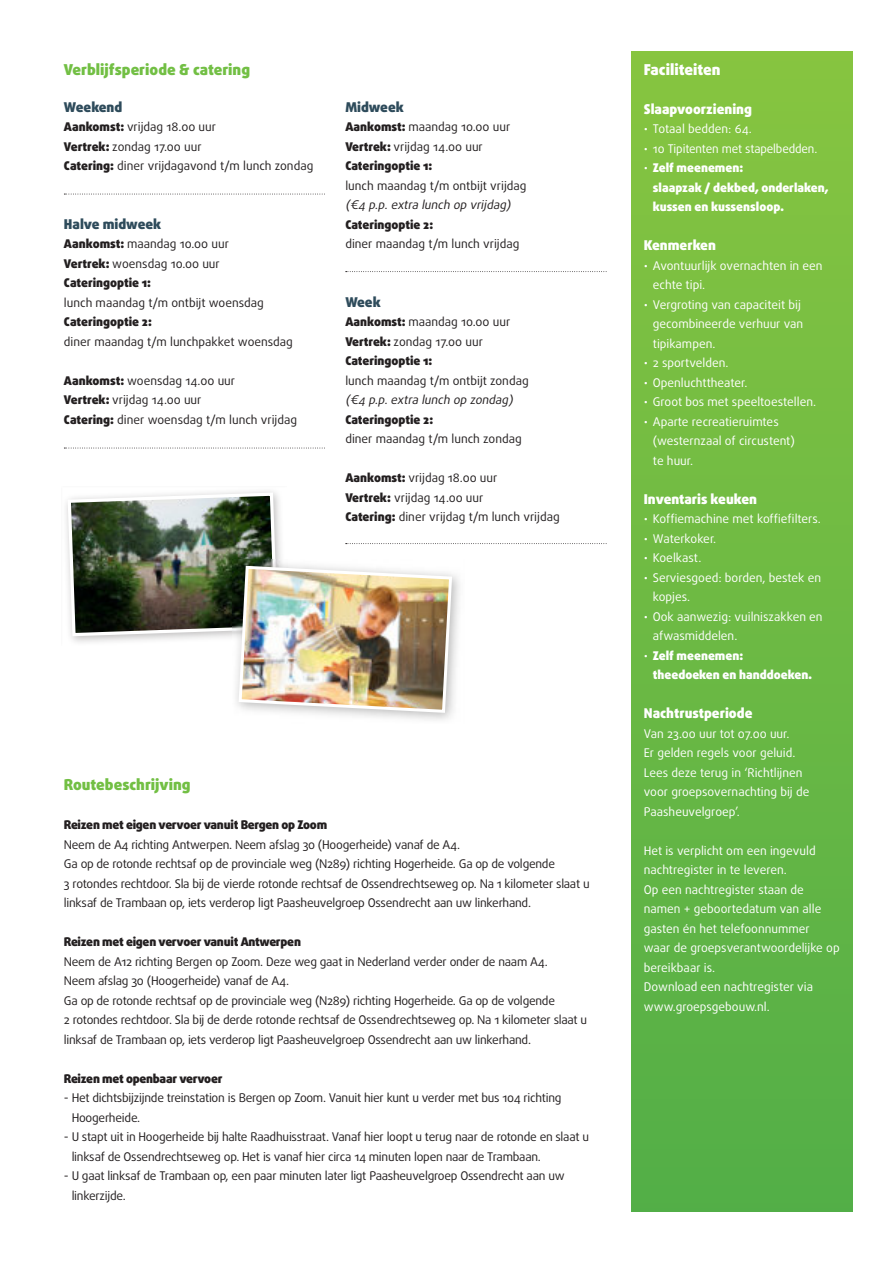
<style>
.page{position:relative;width:894px;height:1263px;background:#fff}
.page>*{position:absolute;margin:0;border:0;box-sizing:border-box;transform-origin:0 0}
.t1{font:900 15px "Daxline Pro";color:#72bf44}
.t2{font:900 15px "Daxline Pro";color:#fff}
.t3{font:900 13.5px "Daxline Pro";color:#fff}
.t4{font:900 13.5px "Daxline Pro";color:#2e4b5b}
.t5{font:12px/19.5px "Daxline Pro";letter-spacing:-.025em;color:#231f20}
.t6{font:12px/19.5px "Daxline Pro";color:#fff}
.t7{font:12px/19.5px "Daxline Pro";color:#231f20}
.t8{font:900 12px/19.5px "Daxline Pro";letter-spacing:-.015em;color:#231f20}
.t9{font:900 12px/19.5px "Daxline Pro";color:#fff}
.t10{font:italic 12px "Daxline Pro";color:#231f20}
.s1{font-weight:900}
.s2{font-weight:400}
</style>
<div class="page">
<div style="left:631px;top:51px;width:221px;height:1161px;background:linear-gradient(to bottom,#87c540,#52ae47)"></div>
<svg style="left:64px;top:194px;width:259px;height:1px"></svg>
<svg style="left:345px;top:271px;width:261px;height:1px"></svg>
<svg style="left:64px;top:448px;width:259px;height:1px"></svg>
<img style="left:66px;top:491px;width:540px;height:223px">
<p class="t1" style="left:64px;top:63px;width:187px">Verblijfsperiode &amp; catering</p>
<p class="t4" style="left:64px;top:101px;width:60px">Weekend</p>
<p class="t7" style="left:64px;top:118px;width:251px"><span class="s1">Aankomst:</span> vrijdag 18.00 uur<br><span class="s1">Vertrek:</span> zondag 17.00 uur<br><span class="s1">Catering:</span> diner vrijdagavond t/m lunch zondag</p>
<p class="t4" style="left:64px;top:218px;width:99px">Halve midweek</p>
<p class="t8" style="left:64px;top:235px;width:166px">Aankomst: <span class="s2">maandag 10.00 uur<br></span>Vertrek: <span class="s2">woensdag 10.00 uur<br></span>Cateringoptie 1:</p>
<p class="t7" style="left:64px;top:294px;width:201px">lunch maandag t/m ontbijt woensdag</p>
<p class="t8" style="left:64px;top:313px;width:89px">Cateringoptie 2:</p>
<p class="t7" style="left:64px;top:333px;width:230px">diner maandag t/m lunchpakket woensdag</p>
<p class="t7" style="left:64px;top:372px;width:234px"><span class="s1">Aankomst:</span> woensdag 14.00 uur<br><span class="s1">Vertrek:</span> vrijdag 14.00 uur<br><span class="s1">Catering:</span> diner woensdag t/m lunch vrijdag</p>
<p class="t4" style="left:345px;top:101px;width:60px">Midweek</p>
<p class="t8" style="left:345px;top:118px;width:166px">Aankomst: <span class="s2">maandag 10.00 uur<br></span>Vertrek: <span class="s2">vrijdag 14.00 uur<br></span>Cateringoptie 1:</p>
<p class="t7" style="left:345px;top:177px;width:183px">lunch maandag t/m ontbijt vrijdag</p>
<p class="t10" style="left:345px;top:200px;width:169px">(€4 p.p. extra lunch op vrijdag)</p>
<p class="t8" style="left:345px;top:216px;width:89px">Cateringoptie 2:</p>
<p class="t7" style="left:345px;top:235px;width:175px">diner maandag t/m lunch vrijdag</p>
<p class="t4" style="left:345px;top:296px;width:37px">Week</p>
<p class="t8" style="left:345px;top:313px;width:166px">Aankomst: <span class="s2">maandag 10.00 uur<br></span>Vertrek: <span class="s2">zondag 17.00 uur<br></span>Cateringoptie 1:</p>
<p class="t7" style="left:345px;top:372px;width:185px">lunch maandag t/m ontbijt zondag</p>
<p class="t10" style="left:345px;top:395px;width:171px">(€4 p.p. extra lunch op zondag)</p>
<p class="t8" style="left:345px;top:411px;width:89px">Cateringoptie 2:</p>
<p class="t7" style="left:345px;top:430px;width:178px">diner maandag t/m lunch zondag</p>
<p class="t7" style="left:345px;top:469px;width:216px"><span class="s1">Aankomst:</span> vrijdag 18.00 uur<br><span class="s1">Vertrek:</span> vrijdag 14.00 uur<br><span class="s1">Catering:</span> diner vrijdag t/m lunch vrijdag</p>
<p class="t1" style="left:64px;top:778px;width:128px">Routebeschrijving</p>
<p class="t8" style="left:64px;top:816px;width:265px">Reizen met eigen vervoer vanuit Bergen op Zoom</p>
<p class="t5" style="left:64px;top:836px;width:527px">Neem de A4 richting Antwerpen. Neem afslag 30 (Hoogerheide) vanaf de A4.<br>Ga op de rotonde rechtsaf op de provinciale weg (N289) richting Hogerheide. Ga op de volgende<br>3 rotondes rechtdoor. Sla bij de vierde rotonde rechtsaf de Ossendrechtseweg op. Na 1 kilometer slaat u linksaf de Trambaan op, iets verderop ligt Paasheuvelgroep Ossendrecht aan uw linkerhand.</p>
<p class="t8" style="left:64px;top:933px;width:238px">Reizen met eigen vervoer vanuit Antwerpen</p>
<p class="t5" style="left:64px;top:953px;width:524px">Neem de A12 richting Bergen op Zoom. Deze weg gaat in Nederland verder onder de naam A4.<br>Neem afslag 30 (Hoogerheide) vanaf de A4.<br>Ga op de rotonde rechtsaf op de provinciale weg (N289) richting Hogerheide. Ga op de volgende<br>2 rotondes rechtdoor. Sla bij de derde rotonde rechtsaf de Ossendrechtseweg op. Na 1 kilometer slaat u linksaf de Trambaan op, iets verderop ligt Paasheuvelgroep Ossendrecht aan uw linkerhand.</p>
<p class="t8" style="left:64px;top:1070px;width:160px">Reizen met openbaar vervoer</p>
<p class="t5" style="left:72px;top:1089px;width:491px;text-indent:-8px">- Het dichtsbijzijnde treinstation is Bergen op Zoom. Vanuit hier kunt u verder met bus 104 richting<br>Hoogerheide.</p>
<p class="t5" style="left:72px;top:1128px;width:518px;text-indent:-8px">- U stapt uit in Hoogerheide bij halte Raadhuisstraat. Vanaf hier loopt u terug naar de rotonde en slaat u linksaf de Ossendrechtseweg op. Het is vanaf hier circa 14 minuten lopen naar de Trambaan.</p>
<p class="t5" style="left:72px;top:1167px;width:494px;text-indent:-8px">- U gaat linksaf de Trambaan op, een paar minuten later ligt Paasheuvelgroep Ossendrecht aan uw linkerzijde.</p>
<p class="t2" style="left:643px;top:63px;width:78px">Faciliteiten</p>
<p class="t3" style="left:643px;top:103px;width:110px">Slaapvoorziening</p>
<p class="t6" style="left:643px;top:120px;width:109px">• Totaal bedden: 64.</p>
<p class="t6" style="left:643px;top:140px;width:175px">• 10 Tipitenten met stapelbedden.</p>
<p class="t9" style="left:652px;top:159px;width:177px;text-indent:-9px"><span class="s2">•</span> Zelf meenemen:<br>slaapzak / dekbed, onderlaken, kussen en kussensloop.</p>
<p class="t3" style="left:643px;top:240px;width:74px">Kenmerken</p>
<p class="t6" style="left:652px;top:257px;width:171px;text-indent:-9px">• Avontuurlijk overnachten in een echte tipi.</p>
<p class="t6" style="left:652px;top:296px;width:152px;text-indent:-9px">• Vergroting van capaciteit bij gecombineerde verhuur van tipikampen.</p>
<p class="t6" style="left:643px;top:354px;width:86px">• 2 sportvelden.</p>
<p class="t6" style="left:643px;top:374px;width:105px">• Openluchttheater.</p>
<p class="t6" style="left:643px;top:393px;width:174px">• Groot bos met speeltoestellen.</p>
<p class="t6" style="left:652px;top:413px;width:143px;text-indent:-9px">• Aparte recreatieruimtes (westernzaal of circustent) te huur.</p>
<p class="t3" style="left:643px;top:493px;width:115px">Inventaris keuken</p>
<p class="t6" style="left:643px;top:510px;width:178px">• Koffiemachine met koffiefilters.</p>
<p class="t6" style="left:643px;top:530px;width:74px">• Waterkoker.</p>
<p class="t6" style="left:643px;top:549px;width:59px">• Koelkast.</p>
<p class="t6" style="left:652px;top:569px;width:170px;text-indent:-9px">• Serviesgoed: borden, bestek en kopjes.</p>
<p class="t6" style="left:652px;top:608px;width:171px;text-indent:-9px">• Ook aanwezig: vuilniszakken en afwasmiddelen.</p>
<p class="t9" style="left:652px;top:647px;width:160px;text-indent:-9px"><span class="s2">•</span> Zelf meenemen: theedoeken en handdoeken.</p>
<p class="t3" style="left:643px;top:708px;width:110px">Nachtrustperiode</p>
<p class="t6" style="left:643px;top:725px;width:167px">Van 23.00 uur tot 07.00 uur.<br>Er gelden regels voor geluid.<br>Lees deze terug in ‘Richtlijnen voor groepsovernachting bij de<br>Paasheuvelgroep’.</p>
<p class="t6" style="left:643px;top:842px;width:197px">Het is verplicht om een ingevuld nachtregister in te leveren.<br>Op een nachtregister staan de namen + geboortedatum van alle gasten én het telefoonnummer<br>waar de groepsverantwoordelijke op bereikbaar is.<br>Download een nachtregister via www.groepsgebouw.nl.</p>
</div>
